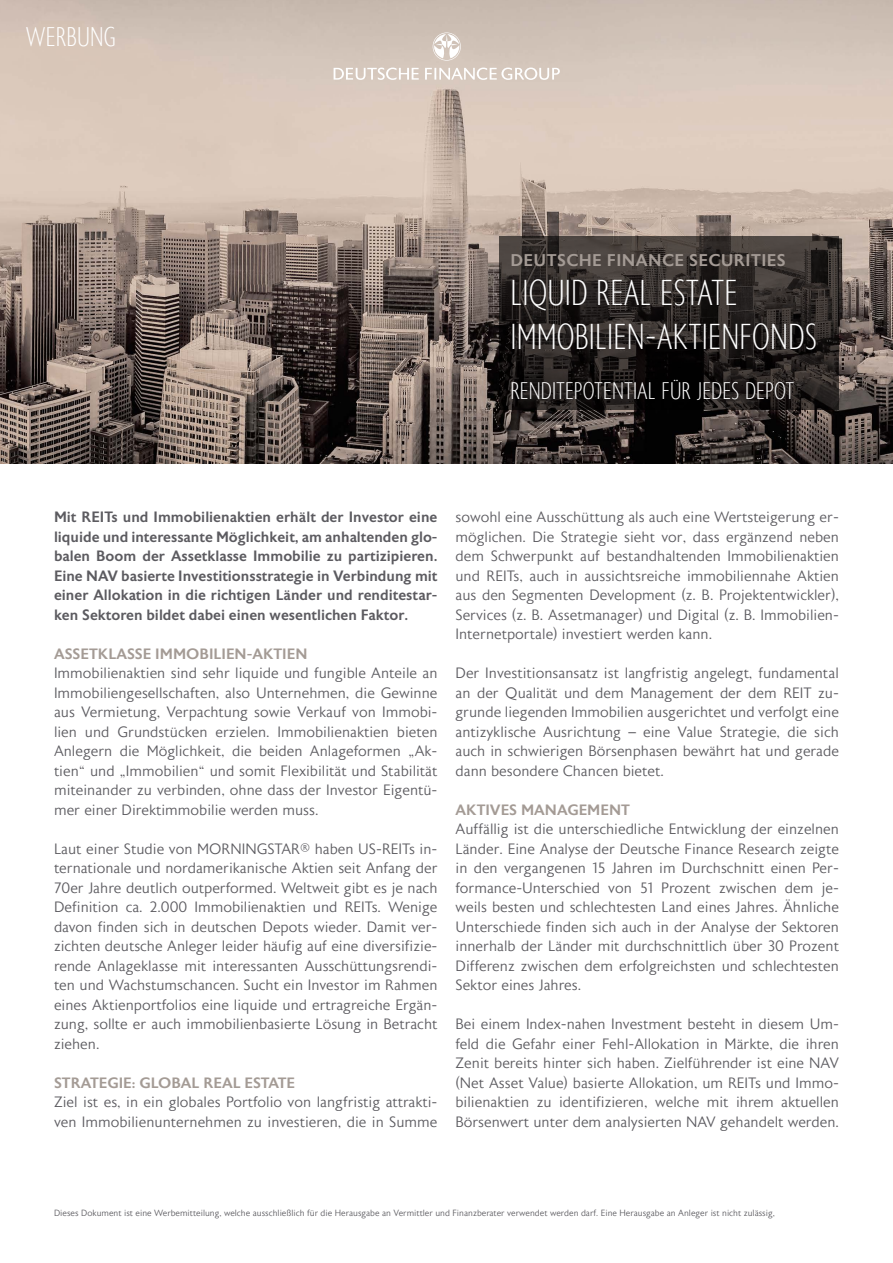
<style>
.page{position:relative;width:893px;height:1263px;background:#fff}
.page>*{position:absolute;margin:0;border:0;box-sizing:border-box;transform-origin:0 0}
.t1{font:300 expanded 36px/43.2px "Astoria Sans";letter-spacing:.005em;color:#fff}
.t2{font:300 expanded 27px "Astoria Sans";letter-spacing:.005em;color:#fff}
.t3{font:300 expanded 24px "Astoria Sans";letter-spacing:.005em;color:#fff}
.t4{font:500 16.95px "Astoria Sans";letter-spacing:.025em;color:#a49b95}
.t5{font:300 15px/19.5px "Astoria Sans";color:#5c5b60;text-align:justify}
.t6{font:500 15px/19.5px "Astoria Sans";color:#5c5b60;text-align:justify}
.t7{font:500 15px "Astoria Sans";color:#a49b95}
.t8{font:300 9px "Astoria Sans";color:#5c5b60}
</style>
<div class="page">
<img style="left:0;top:0;width:893px;height:464px">
<svg style="left:433px;top:33px;width:28px;height:28px"></svg>
<svg style="left:334px;top:68px;width:85px;height:12px"></svg>
<svg style="left:425px;top:68px;width:135px;height:12px"></svg>
<svg style="left:500px;top:236px;width:339px;height:174px;background:#282422"></svg>
<h2 class="t2" style="left:26px;top:23px;width:92px">WERBUNG</h2>
<p class="t4" style="left:510px;top:250px;width:277px">DEUTSCHE FINANCE SECURITIES</p>
<h1 class="t1" style="left:510px;top:273px;width:308px">LIQUID REAL ESTATE<br>IMMOBILIEN-AKTIENFONDS</h1>
<h3 class="t3" style="left:510px;top:378px;width:285px">RENDITEPOTENTIAL FÜR JEDES DEPOT</h3>
<p class="t6" style="left:54px;top:507px;width:385px">Mit REITs und Immobilienaktien erhält der Investor eine liquide und interessante Möglichkeit, am anhaltenden glo&shy;balen Boom der Assetklasse Immobilie zu partizipieren.<br>Eine NAV basierte Investitionsstrategie in Verbindung mit einer Allokation in die richtigen Länder und renditestar&shy;ken Sektoren bildet dabei einen wesentlichen Faktor.</p>
<p class="t7" style="left:54px;top:645px;width:255px">ASSETKLASSE IMMOBILIEN-AKTIEN</p>
<p class="t5" style="left:54px;top:664px;width:385px">Immobilienaktien sind sehr liquide und fungible Anteile an Immobiliengesellschaften, also Unternehmen, die Gewinne aus Vermietung, Verpachtung sowie Verkauf von Immobi&shy;lien und Grundstücken erzielen. Immobilienaktien bieten Anlegern die Möglichkeit, die beiden Anlageformen „Ak&shy;tien“ und „Immobilien“ und somit Flexibilität und Stabilität miteinander zu verbinden, ohne dass der Investor Eigentü&shy;mer einer Direktimmobilie werden muss.</p>
<p class="t5" style="left:54px;top:839px;width:385px">Laut einer Studie von MORNINGSTAR® haben US-REITs in&shy;ternationale und nordamerikanische Aktien seit Anfang der 70er Jahre deutlich outperformed. Weltweit gibt es je nach Definition ca. 2.000 Immobilienaktien und REITs. Wenige davon finden sich in deutschen Depots wieder. Damit ver&shy;zichten deutsche Anleger leider häufig auf eine diversifizie&shy;rende Anlageklasse mit interessanten Ausschüttungsrendi&shy;ten und Wachstumschancen. Sucht ein Investor im Rahmen eines Aktienportfolios eine liquide und ertragreiche Ergän&shy;zung, sollte er auch immobilienbasierte Lösung in Betracht ziehen.</p>
<p class="t7" style="left:54px;top:1074px;width:242px">STRATEGIE: GLOBAL REAL ESTATE</p>
<p class="t5" style="left:54px;top:1093px;width:385px">Ziel ist es, in ein globales Portfolio von langfristig attrakti&shy;ven Immobilienunternehmen zu investieren, die in Summe</p>
<p class="t5" style="left:455px;top:508px;width:385px">sowohl eine Ausschüttung als auch eine Wertsteigerung er&shy;möglichen. Die Strategie sieht vor, dass ergänzend neben dem Schwerpunkt auf bestandhaltenden Immobilienaktien und REITs, auch in aussichtsreiche immobiliennahe Aktien aus den Segmenten Development (z. B. Projektentwickler), Services (z. B. Assetmanager) und Digital (z. B. Immobilien-Internetportale) investiert werden kann.</p>
<p class="t5" style="left:455px;top:664px;width:385px">Der Investitionsansatz ist langfristig angelegt, fundamental an der Qualität und dem Management der dem REIT zu&shy;grunde liegenden Immobilien ausgerichtet und verfolgt eine antizyklische Ausrichtung – eine Value Strategie, die sich auch in schwierigen Börsenphasen bewährt hat und gerade dann besondere Chancen bietet.</p>
<p class="t7" style="left:455px;top:801px;width:176px">AKTIVES MANAGEMENT</p>
<p class="t5" style="left:455px;top:820px;width:385px">Auffällig ist die unterschiedliche Entwicklung der einzelnen Länder. Eine Analyse der Deutsche Finance Research zeigte in den vergangenen 15 Jahren im Durchschnitt einen Per&shy;formance-Unterschied von 51 Prozent zwischen dem je&shy;weils besten und schlechtesten Land eines Jahres. Ähnliche Unterschiede finden sich auch in der Analyse der Sektoren innerhalb der Länder mit durchschnittlich über 30 Prozent Differenz zwischen dem erfolgreichsten und schlechtesten Sektor eines Jahres.</p>
<p class="t5" style="left:455px;top:1015px;width:385px">Bei einem Index-nahen Investment besteht in diesem Um&shy;feld die Gefahr einer Fehl-Allokation in Märkte, die ihren Zenit bereits hinter sich haben. Zielführender ist eine NAV (Net Asset Value) basierte Allokation, um REITs und Immo&shy;bilienaktien zu identifizieren, welche mit ihrem aktuellen Börsenwert unter dem analysierten NAV gehandelt werden.</p>
<p class="t8" style="left:54px;top:1208px;width:722px">Dieses Dokument ist eine Werbemitteilung, welche ausschließlich für die Herausgabe an Vermittler und Finanzberater verwendet werden darf. Eine Herausgabe an Anleger ist nicht zulässig,</p>
</div>
